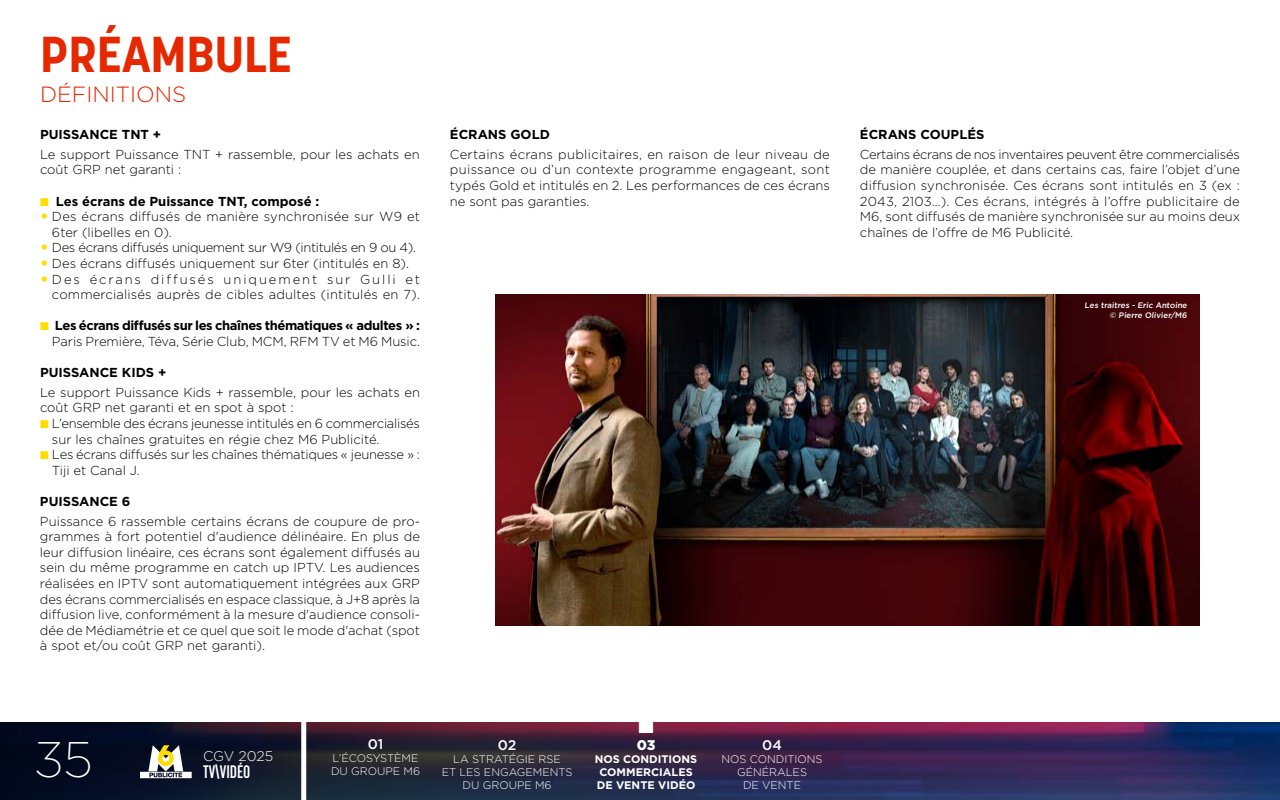
<style>
.page{position:relative;width:1280px;height:800px;background:#fff}
.page>*{position:absolute;margin:0;border:0;box-sizing:border-box;transform-origin:0 0}
.t1{font:700 50px "Korolev";color:#e62800}
.t2{font:200 50px "Gotham";color:#fff}
.t3{font:300 22px "Gotham";color:#e62800}
.t4{font:700 18px "Korolev Compressed";color:#fff}
.t5{font:300 14px "Gotham";letter-spacing:-.01em;color:#fff}
.t6{font:500 14px "Gotham";color:#fff}
.t7{font:900 14px "Gotham";color:#fff}
.t8{font:14px "European Pi Std 3";color:#fff}
.t9{font:300 13px/15.6px "Gotham";color:#000;text-align:justify}
.t10{font:300 13px "Gotham";letter-spacing:-.02em;color:#000}
.t11{font:700 13px/15.6px "Gotham";letter-spacing:-.03em;color:#000;text-align:right}
.t12{font:700 13px "Gotham";color:#000}
.t13{font:300 13px "Gotham";letter-spacing:-.03em;color:#000}
.t14{font:300 11px/13.2px "Gotham";color:#fff;text-align:center}
.t15{font:700 11px/13.2px "Gotham";color:#fff}
.t16{font:500 8px/9.6px "Gotham";color:#fff;text-align:right}
.s1{color:#fd0}
.s2{font-weight:300}
</style>
<div class="page">
<img style="left:0;top:722px;width:1280px;height:78px">
<div style="left:301px;top:722px;width:5px;height:78px;background:#fff"></div>
<img style="left:495px;top:294px;width:705px;height:332px">
<svg style="left:140px;top:745px;width:52px;height:33px"></svg>
<h1 class="t1" style="left:40px;top:23px;width:253px">PRÉAMBULE</h1>
<h2 class="t3" style="left:40px;top:80px;width:148px">DÉFINITIONS</h2>
<p class="t12" style="left:40px;top:126px;width:123px">PUISSANCE TNT +</p>
<p class="t9" style="left:40px;top:146px;width:381px">Le support Puissance TNT + rassemble, pour les achats en coût GRP net garanti :</p>
<p class="t12" style="left:40px;top:192px;width:281px"><span class="s1">◾</span> Les écrans de Puissance TNT, composé :</p>
<p class="t9" style="left:52px;top:208px;width:370px;text-indent:-12px"><span class="s1">•</span> Des écrans diffusés de manière synchronisée sur W9 et<br>6ter (libelles en 0).</p>
<p class="t13" style="left:40px;top:240px;width:377px"><span class="s1">•</span> Des écrans diffusés uniquement sur W9 (intitulés en 9 ou 4).</p>
<p class="t9" style="left:40px;top:255px;width:371px"><span class="s1">•</span> Des écrans diffusés uniquement sur 6ter (intitulés en 8).</p>
<p class="t9" style="left:40px;top:271px;width:382px;text-align:right"><span class="s1">•</span> Des écrans diffusés uniquement sur Gulli et commercialisés auprès de cibles adultes (intitulés en 7).</p>
<p class="t11" style="left:40px;top:318px;width:382px"><span class="s1">◾</span> Les écrans diffusés sur les chaînes thématiques « adultes » :<br><span class="s2">Paris Première, Téva, Série Club, MCM, RFM TV et M6 Music.</span></p>
<p class="t12" style="left:40px;top:364px;width:128px">PUISSANCE KIDS +</p>
<p class="t9" style="left:40px;top:384px;width:382px">Le support Puissance Kids + rassemble, pour les achats en</p>
<p class="t9" style="left:40px;top:400px;width:255px">coût GRP net garanti et en spot à spot :</p>
<p class="t10" style="left:40px;top:415px;width:382px"><span class="s1">◾</span> L’ensemble des écrans jeunesse intitulés en 6 commercialisés</p>
<p class="t9" style="left:52px;top:431px;width:329px">sur les chaînes gratuites en régie chez M6 Publicité.</p>
<p class="t10" style="left:40px;top:446px;width:382px"><span class="s1">◾</span> Les écrans diffusés sur les chaînes thématiques « jeunesse » :</p>
<p class="t9" style="left:52px;top:462px;width:89px">Tiji et Canal J.</p>
<p class="t12" style="left:40px;top:493px;width:92px">PUISSANCE 6</p>
<p class="t9" style="left:40px;top:513px;width:382px">Puissance 6 rassemble certains écrans de coupure de pro&shy;grammes à fort potentiel d'audience délinéaire. En plus de leur diffusion linéaire, ces écrans sont également diffusés au sein du même programme en catch up IPTV. Les audiences réalisées en IPTV sont automatiquement intégrées aux GRP des écrans commercialisés en espace classique, à J+8 après la diffusion live, conformément à la mesure d'audience consoli&shy;dée de Médiamétrie et ce quel que soit le mode d'achat (spot à spot et/ou coût GRP net garanti).</p>
<p class="t12" style="left:450px;top:126px;width:101px">ÉCRANS GOLD</p>
<p class="t9" style="left:450px;top:146px;width:382px">Certains écrans publicitaires, en raison de leur niveau de puissance ou d’un contexte programme engageant, sont typés Gold et intitulés en 2. Les performances de ces écrans ne sont pas garanties.</p>
<h1 class="t2" style="left:35px;top:728px;width:59px">35</h1>
<p class="t5" style="left:203px;top:747px;width:72px">CGV 2025</p>
<h3 class="t4" style="left:203px;top:762px;width:49px">TV\VIDÉO</h3>
<p class="t6" style="left:368px;top:735px;width:17px">01</p>
<p class="t14" style="left:331px;top:751px;width:91px;text-align:left">L’ÉCOSYSTÈME<br>DU GROUPE M6</p>
<p class="t6" style="left:498px;top:736px;width:20px">02</p>
<p class="t14" style="left:442px;top:752px;width:132px">LA STRATÉGIE RSE<br>ET LES ENGAGEMENTS<br>DU GROUPE M6</p>
<p class="t8" style="left:639px;top:719px;width:11px">•</p>
<p class="t7" style="left:637px;top:735px;width:20px">03</p>
<p class="t15" style="left:595px;top:752px;width:104px">NOS CONDITIONS<br>COMMERCIALES<br>DE VENTE VIDÉO</p>
<p class="t6" style="left:762px;top:736px;width:21px">04</p>
<p class="t14" style="left:722px;top:752px;width:103px">NOS CONDITIONS<br>GÉNÉRALES<br>DE VENTE</p>
<p class="t12" style="left:860px;top:126px;width:126px">ÉCRANS COUPLÉS</p>
<p class="t9" style="left:860px;top:146px;width:382px">Certains écrans de nos inventaires peuvent être commercialisés de manière couplée, et dans certains cas, faire l’objet d’une diffusion synchronisée. Ces écrans sont intitulés en 3 (ex :<br>2043, 2103…). Ces écrans, intégrés à l’offre publicitaire de M6, sont diffusés de manière synchronisée sur au moins deux chaînes de l’offre de M6 Publicité.</p>
<p class="t16" style="left:1085px;top:300px;width:105px">Les traitres - Eric Antoine © Pierre Olivier/M6</p>
</div>
